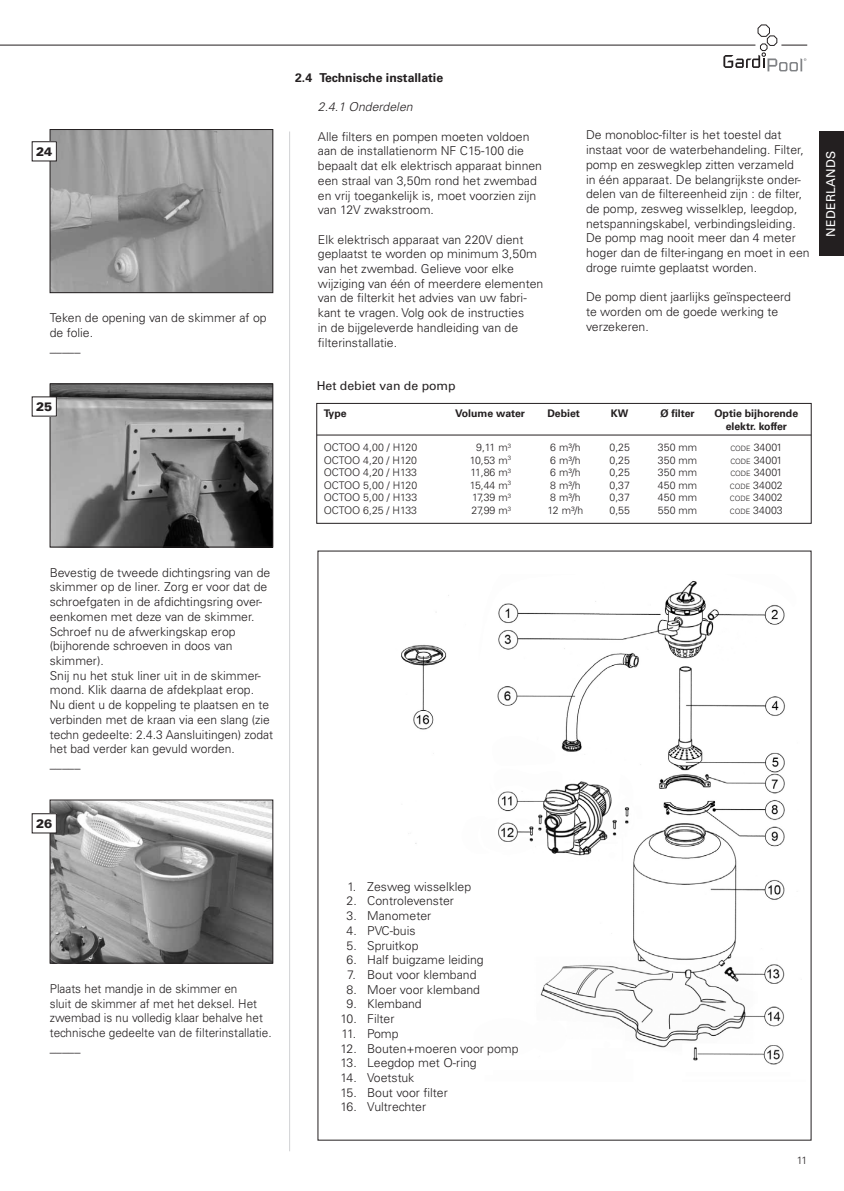
<style>
.page{position:relative;width:844px;height:1191px;background:#fff}
.page>*{position:absolute;margin:0;border:0;box-sizing:border-box;transform-origin:0 0}
.t1{font:300 12.25px/14.7px "Univers LT Std";color:#231f20}
.t2{font:300 12.25px/14.7px "Univers LT Std";color:#231f20;scale:.96 1}
.t3{font:700 12.25px "Univers LT Std";color:#231f20}
.t4{font:12.25px "Univers LT Std";color:#231f20}
.t5{font:italic 300 12.25px "Univers LT Std";color:#231f20}
.t6{font:12.25px "Univers LT Std";letter-spacing:.02em;color:#fff}
.t7{font:900 12.25px "Univers LT Std";color:#231f20}
.t8{font:300 10.5px "Univers LT Std";color:#231f20}
.t9{font:700 10.5px/12.6px "Univers LT Std";color:#231f20;text-align:center}
.s1{font-size:7.35px}
</style>
<div class="page">
<div style="left:819px;top:131px;width:24px;height:124px;background:#231f20"></div>
<hr style="left:0;top:45px;width:755px;height:1px;background:#231f20">
<svg style="left:723px;top:24px;width:84px;height:47px"></svg>
<div style="left:316px;top:403px;width:495px;height:120px;border:1px solid #231f20"></div>
<img style="left:52px;top:131px;width:219px;height:160px">
<div style="left:50px;top:129px;width:223px;height:164px;border:1px solid #231f20"></div>
<img style="left:52px;top:386px;width:219px;height:159px">
<div style="left:50px;top:384px;width:223px;height:163px;border:1px solid #231f20"></div>
<img style="left:52px;top:801px;width:219px;height:160px">
<div style="left:50px;top:799px;width:223px;height:164px;border:1px solid #231f20"></div>
<hr style="left:289px;top:131px;width:1px;height:1020px;background:#d1d2d4">
<div style="left:32px;top:142px;width:24px;height:19px;background:#fff"></div>
<div style="left:32px;top:141px;width:25px;height:20px;border:1px solid #231f20"></div>
<div style="left:32px;top:397px;width:24px;height:19px;background:#fff"></div>
<div style="left:32px;top:396px;width:25px;height:20px;border:1px solid #231f20"></div>
<div style="left:32px;top:813px;width:24px;height:20px;background:#fff"></div>
<div style="left:32px;top:813px;width:25px;height:20px;border:1px solid #231f20"></div>
<img style="left:401px;top:581px;width:384px;height:484px">
<hr style="left:316px;top:435px;width:495px;height:1px;background:#231f20">
<p class="t7" style="left:36px;top:144px;width:18px">24</p>
<p class="t1" style="left:50px;top:311px;width:218px;text-indent:-23px">Teken de opening van de skimmer af op de folie.<br>_____</p>
<p class="t7" style="left:36px;top:399px;width:18px">25</p>
<p class="t1" style="left:50px;top:565px;width:225px">Bevestig de tweede dichtingsring van de skimmer op de liner. Zorg er voor dat de schroefgaten in de afdichtingsring over&shy;eenkomen met deze van de skimmer.<br>Schroef nu de afwerkingskap erop (bijhorende schroeven in doos van skimmer).<br>Snij nu het stuk liner uit in de skimmer&shy;mond. Klik daarna de afdekplaat erop.<br>Nu dient u de koppeling te plaatsen en te verbinden met de kraan via een slang (zie techn gedeelte: 2.4.3 Aansluitingen) zodat het bad verder kan gevuld worden.<br>_____</p>
<p class="t7" style="left:36px;top:815px;width:18px">26</p>
<p class="t2" style="left:50px;top:981px;width:232px">Plaats het mandje in de skimmer en<br>sluit de skimmer af met het deksel. Het zwembad is nu volledig klaar behalve het technische gedeelte van de filterinstallatie. _____</p>
<p class="t3" style="left:295px;top:70px;width:149px">2.4 Technische installatie</p>
<p class="t5" style="left:318px;top:100px;width:96px">2.4.1 Onderdelen</p>
<p class="t1" style="left:318px;top:129px;width:226px">Alle filters en pompen moeten voldoen aan de installatienorm NF C15-100 die bepaalt dat elk elektrisch apparaat binnen een straal van 3,50m rond het zwembad en vrij toegankelijk is, moet voorzien zijn van 12V zwakstroom.</p>
<p class="t1" style="left:295px;top:232px;width:16px">E</p>
<p class="t1" style="left:318px;top:232px;width:227px;text-indent:7px">lk elektrisch apparaat van 220V dient geplaatst te worden op minimum 3,50m van het zwembad. Gelieve voor elke wijziging van één of meerdere elementen van de filterkit het advies van uw fabri&shy;kant te vragen. Volg ook de instructies<br>in de bijgeleverde handleiding van de filterinstallatie.</p>
<p class="t1" style="left:586px;top:128px;width:219px;text-indent:9px">e monobloc-filter is het toestel dat instaat voor de waterbehandeling. Filter, pomp en zeswegklep zitten verzameld in één apparaat. De belangrijkste onder&shy;delen van de filtereenheid zijn : de filter, de pomp, zesweg wisselklep, leegdop, netspanningskabel, verbindingsleiding.</p>
<p class="t1" style="left:563px;top:231px;width:17px">D</p>
<p class="t1" style="left:563px;top:128px;width:17px">D</p>
<p class="t1" style="left:586px;top:231px;width:225px;text-indent:9px">e pomp mag nooit meer dan 4 meter hoger dan de filter-ingang en moet in een droge ruimte geplaatst worden.</p>
<p class="t1" style="left:563px;top:289px;width:17px">D</p>
<p class="t1" style="left:586px;top:289px;width:206px;text-indent:9px">e pomp dient jaarlijks geïnspecteerd te worden om de goede werking te verzekeren.</p>
<p class="t4" style="left:316px;top:378px;width:140px">Het debiet van de pomp</p>
<p class="t9" style="left:323px;top:407px;width:24px">Type</p>
<p class="t9" style="left:455px;top:407px;width:71px">Volume water</p>
<p class="t9" style="left:547px;top:407px;width:34px">Debiet</p>
<p class="t9" style="left:610px;top:407px;width:19px">KW</p>
<p class="t9" style="left:660px;top:407px;width:36px">Ø filter</p>
<p class="t9" style="left:714px;top:407px;width:85px">Optie bijhorende elektr. koffer</p>
<p class="t8" style="left:323px;top:441px;width:24px">OCTOO</p>
<p class="t8" style="left:363px;top:441px;width:55px">4,00 / H 120</p>
<p class="t8" style="left:476px;top:441px;width:36px">9,11 m<sup>3</sup></p>
<p class="t8" style="left:550px;top:441px;width:32px">6 m³/h</p>
<p class="t8" style="left:609px;top:441px;width:22px">0,25</p>
<p class="t8" style="left:657px;top:441px;width:41px">350 mm</p>
<p class="t8" style="left:730px;top:441px;width:53px"><span class="s1">CODE</span> 34001</p>
<p class="t8" style="left:323px;top:453px;width:24px">OCTOO</p>
<p class="t8" style="left:363px;top:453px;width:55px">4,20 / H 120</p>
<p class="t8" style="left:470px;top:453px;width:43px">10,53 m<sup>3</sup></p>
<p class="t8" style="left:550px;top:453px;width:32px">6 m³/h</p>
<p class="t8" style="left:609px;top:453px;width:22px">0,25</p>
<p class="t8" style="left:657px;top:453px;width:41px">350 mm</p>
<p class="t8" style="left:730px;top:453px;width:53px"><span class="s1">CODE</span> 34001</p>
<p class="t8" style="left:323px;top:466px;width:24px">OCTOO</p>
<p class="t8" style="left:363px;top:466px;width:55px">4,20 / H 133</p>
<p class="t8" style="left:470px;top:466px;width:42px">11,86 m<sup>3</sup></p>
<p class="t8" style="left:550px;top:466px;width:32px">6 m³/h</p>
<p class="t8" style="left:609px;top:466px;width:22px">0,25</p>
<p class="t8" style="left:657px;top:466px;width:41px">350 mm</p>
<p class="t8" style="left:730px;top:466px;width:53px"><span class="s1">CODE</span> 34001</p>
<p class="t8" style="left:323px;top:479px;width:24px">OCTOO</p>
<p class="t8" style="left:363px;top:479px;width:55px">5,00 / H 120</p>
<p class="t8" style="left:469px;top:479px;width:43px">15,44 m<sup>3</sup></p>
<p class="t8" style="left:550px;top:479px;width:32px">8 m³/h</p>
<p class="t8" style="left:609px;top:479px;width:22px">0,37</p>
<p class="t8" style="left:657px;top:479px;width:41px">450 mm</p>
<p class="t8" style="left:729px;top:479px;width:54px"><span class="s1">CODE</span> 34002</p>
<p class="t8" style="left:323px;top:491px;width:24px">OCTOO</p>
<p class="t8" style="left:363px;top:491px;width:55px">5,00 / H 133</p>
<p class="t8" style="left:472px;top:491px;width:40px">17,39 m<sup>3</sup></p>
<p class="t8" style="left:550px;top:491px;width:32px">8 m³/h</p>
<p class="t8" style="left:609px;top:491px;width:22px">0,37</p>
<p class="t8" style="left:657px;top:491px;width:41px">450 mm</p>
<p class="t8" style="left:729px;top:491px;width:54px"><span class="s1">CODE</span> 34002</p>
<p class="t8" style="left:323px;top:504px;width:24px">OCTOO</p>
<p class="t8" style="left:363px;top:504px;width:55px">6,25 / H 133</p>
<p class="t8" style="left:471px;top:504px;width:41px">27,99 m<sup>3</sup></p>
<p class="t8" style="left:547px;top:504px;width:37px">12 m³/h</p>
<p class="t8" style="left:609px;top:504px;width:22px">0,55</p>
<p class="t8" style="left:657px;top:504px;width:41px">550 mm</p>
<p class="t8" style="left:729px;top:504px;width:54px"><span class="s1">CODE</span> 34003</p>
<p class="t6" style="left:823px;top:236px;width:87px;rotate:-90deg">NEDERLANDS</p>
<p class="t1" style="left:347px;top:879px;width:125px">1. Zesweg wisselklep</p>
<p class="t1" style="left:346px;top:893px;width:109px">2. Controlevenster</p>
<p class="t1" style="left:346px;top:908px;width:86px">3. Manometer</p>
<p class="t1" style="left:346px;top:923px;width:71px">4. PVC-buis</p>
<p class="t1" style="left:346px;top:938px;width:73px">5. Spruitkop</p>
<p class="t1" style="left:346px;top:952px;width:139px">6. Half buigzame leiding</p>
<p class="t1" style="left:347px;top:967px;width:131px">7. Bout voor klemband</p>
<p class="t1" style="left:346px;top:982px;width:135px">8. Moer voor klemband</p>
<p class="t1" style="left:346px;top:996px;width:77px">9. Klemband</p>
<p class="t1" style="left:340px;top:1011px;width:55px">10. Filter</p>
<p class="t1" style="left:341px;top:1026px;width:59px">11. Pomp</p>
<p class="t1" style="left:340px;top:1040px;width:180px">12. Bouten+moeren voor pomp</p>
<p class="t1" style="left:340px;top:1055px;width:138px">13. Leegdop met O-ring</p>
<p class="t1" style="left:340px;top:1070px;width:76px">14. Voetstuk</p>
<p class="t1" style="left:340px;top:1085px;width:109px">15. Bout voor filter</p>
<p class="t1" style="left:340px;top:1099px;width:87px">16. Vultrechter</p>
<p class="t8" style="left:796px;top:1153px;width:12px">11</p>
</div>
